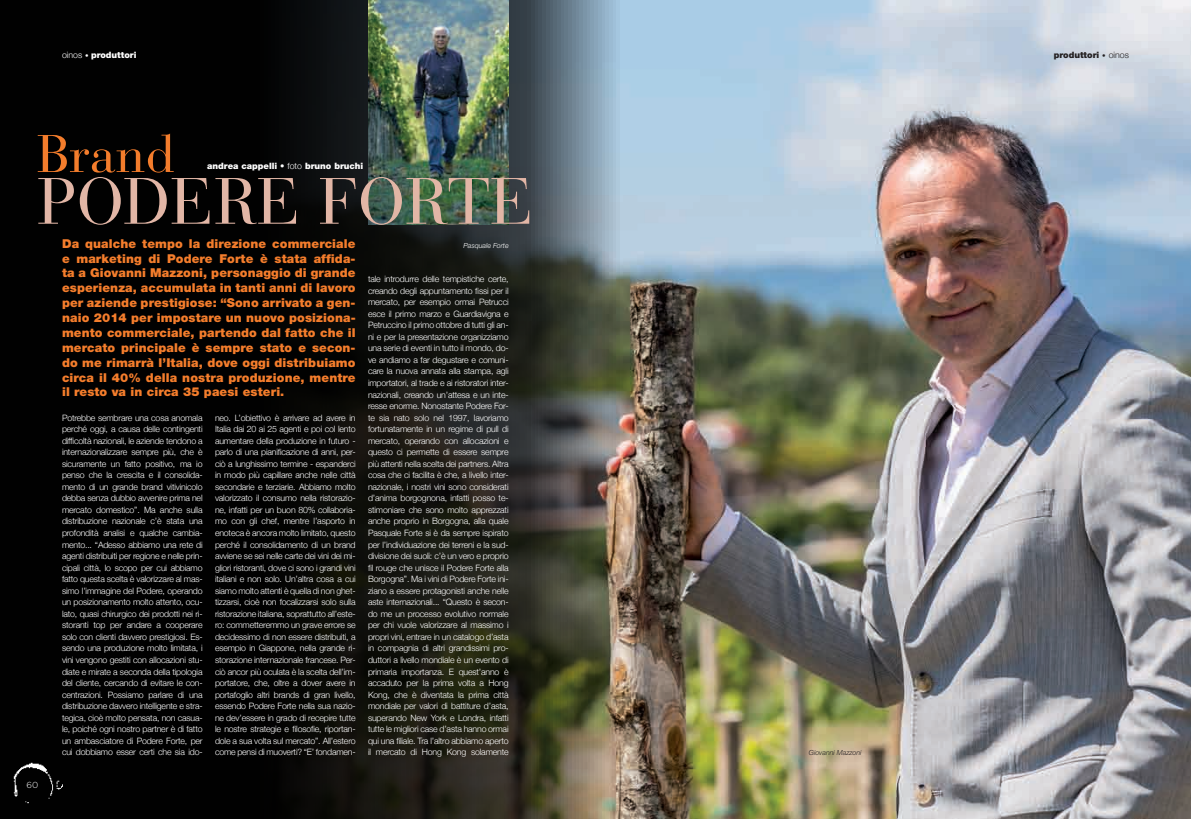
<style>
.page{position:relative;width:1191px;height:819px;background:#010101}
.page>*{position:absolute;margin:0;border:0;box-sizing:border-box;transform-origin:0 0}
.t1{font:64.84px "Bauer Bodoni";color:#e2b6a6}
.t2{font:52.41px "Bauer Bodoni";color:#f47d2c}
.t3{font:900 12.25px/14.9px "Helvetica Neue";letter-spacing:.01em;color:#f47d2c;text-align:justify}
.t4{font:300 8.75px/11.5px "Helvetica Neue";letter-spacing:-.02em;color:#fff;text-align:justify}
.t5{font:900 8.75px "Helvetica Neue";color:#fff}
.t6{font:900 8.75px "Helvetica Neue";color:#231f20}
.t7{font:300 8.75px "Gotham HTF";color:#fff}
.t8{font:italic 300 7px "Helvetica Neue";color:#231f20}
.t9{font:italic 300 7px "Helvetica Neue";color:#fff}
.s1{font-weight:300}
.s2{font-size:7px}
</style>
<div class="page">
<img style="left:297px;top:0;width:894px;height:819px">
<img style="left:368px;top:0;width:140px;height:224px">
<img style="left:13px;top:762px;width:50px;height:42px">
<p class="t5" style="left:62px;top:50px;width:76px"><span class="s1">oinos</span> <span class="s2">•</span> produttori</p>
<p class="t6" style="left:1053px;top:50px;width:77px">produttori <span class="s2">•</span> <span class="s1">oinos</span></p>
<h2 class="t2" style="left:37px;top:123px;width:138px">BRAND</h2>
<h1 class="t1" style="left:37px;top:163px;width:498px">PODERE FORTE</h1>
<p class="t5" style="left:207px;top:160px;width:158px">andrea cappelli • <span class="s1">foto</span> bruno bruchi</p>
<p class="t7" style="left:27px;top:779px;width:13px">60</p>
<p class="t3" style="left:62px;top:236px;width:295px">Da qualche tempo la direzione commerciale e marketing di Podere Forte è stata affida&shy;ta a Giovanni Mazzoni, personaggio di grande esperienza, accumulata in tanti anni di lavoro per aziende prestigiose: “Sono arrivato a gen&shy;naio 2014 per impostare un nuovo posiziona&shy;mento commerciale, partendo dal fatto che il mercato principale è sempre stato e secon&shy;do me rimarrà l’Italia, dove oggi distribuiamo circa il 40% della nostra produzione, mentre il resto va in circa 35 paesi esteri.</p>
<p class="t4" style="left:62px;top:411px;width:142px">Potrebbe sembrare una cosa anomala perché oggi, a causa delle contingenti difficoltà nazionali, le aziende tendono a internazionalizzare sempre più, che è sicuramente un fatto positivo, ma io penso che la crescita e il consolida&shy;mento di un grande brand vitivinicolo debba senza dubbio avvenire prima nel mercato domestico”. Ma anche sulla distribuzione nazionale c’è stata una profondità analisi e qualche cambia&shy;mento... “Adesso abbiamo una rete di agenti distribuiti per regione e nelle prin&shy;cipali città, lo scopo per cui abbiamo fatto questa scelta è valorizzare al mas&shy;simo l’immagine del Podere, operando un posizionamento molto attento, ocu&shy;lato, quasi chirurgico dei prodotti nei ri&shy;storanti top per andare a cooperare solo con clienti davvero prestigiosi. Es&shy;sendo una produzione molto limitata, i vini vengono gestiti con allocazioni stu&shy;diate e mirate a seconda della tipologia del cliente, cercando di evitare le con&shy;centrazioni. Possiamo parlare di una distribuzione davvero intelligente e stra&shy;tegica, cioè molto pensata, non casua&shy;le, poiché ogni nostro partner è di fatto un ambasciatore di Podere Forte, per cui dobbiamo esser certi che sia ido-</p>
<p class="t4" style="left:215px;top:411px;width:142px">neo. L’obiettivo è arrivare ad avere in Italia dai 20 ai 25 agenti e poi col lento aumentare della produzione in futuro - parlo di una pianificazione di anni, per&shy;ciò a lunghissimo termine - espanderci in modo più capillare anche nelle città secondarie e terziarie. Abbiamo molto valorizzato il consumo nella ristorazio&shy;ne, infatti per un buon 80% collaboria&shy;mo con gli chef, mentre l’asporto in enoteca è ancora molto limitato, questo perché il consolidamento di un brand avviene se sei nelle carte dei vini dei mi&shy;gliori ristoranti, dove ci sono i grandi vini italiani e non solo. Un’altra cosa a cui siamo molto attenti è quella di non ghet&shy;tizzarsi, cioè non focalizzarsi solo sulla ristorazione italiana, soprattutto all’este&shy;ro: commetteremmo un grave errore se decidessimo di non essere distribuiti, a esempio in Giappone, nella grande ri&shy;storazione internazionale francese. Per&shy;ciò ancor più oculata è la scelta dell’im&shy;portatore, che, oltre a dover avere in portafoglio altri brands di gran livello, essendo Podere Forte nella sua nazio&shy;ne dev’essere in grado di recepire tutte le nostre strategie e filosofie, riportan&shy;dole a sua volta sul mercato”. All’estero come pensi di muoverti? “E’ fondamen-</p>
<p class="t9" style="left:463px;top:241px;width:47px">Pasquale Forte</p>
<p class="t4" style="left:368px;top:273px;width:142px">tale introdurre delle tempistiche certe, creando degli appuntamento fissi per il mercato, per esempio ormai Petrucci esce il primo marzo e Guardiavigna e Petruccino il primo ottobre di tutti gli an&shy;ni e per la presentazione organizziamo una serie di eventi in tutto il mondo, do&shy;ve andiamo a far degustare e comuni&shy;care la nuova annata alla stampa, agli importatori, al trade e ai ristoratori inter&shy;nazionali, creando un’attesa e un inte&shy;resse enorme. Nonostante Podere For&shy;te sia nato solo nel 1997, lavoriamo fortunatamente in un regime di pull di mercato, operando con allocazioni e questo ci permette di essere sempre più attenti nella scelta dei partners. Altra cosa che ci facilita è che, a livello inter&shy;nazionale, i nostri vini sono considerati d’anima borgognona, infatti posso te&shy;stimoniare che sono molto apprezzati anche proprio in Borgogna, alla quale Pasquale Forte si è da sempre ispirato per l’individuazione dei terreni e la sud&shy;divisione dei suoli: c’è un vero e proprio fil rouge che unisce il Podere Forte alla Borgogna”. Ma i vini di Podere Forte ini&shy;ziano a essere protagonisti anche nelle aste internazionali... “Questo è secon&shy;do me un processo evolutivo normale per chi vuole valorizzare al massimo i propri vini, entrare in un catalogo d’asta in compagnia di altri grandissimi pro&shy;duttori a livello mondiale è un evento di primaria importanza. E quest’anno è accaduto per la prima volta a Hong Kong, che è diventata la prima città mondiale per valori di battiture d’asta, superando New York e Londra, infatti tutte le migliori case d’asta hanno ormai qui una filiale. Tra l’altro abbiamo aperto il mercato di Hong Kong solamente</p>
<p class="t8" style="left:809px;top:748px;width:54px">Giovanni Mazzoni</p>
</div>
